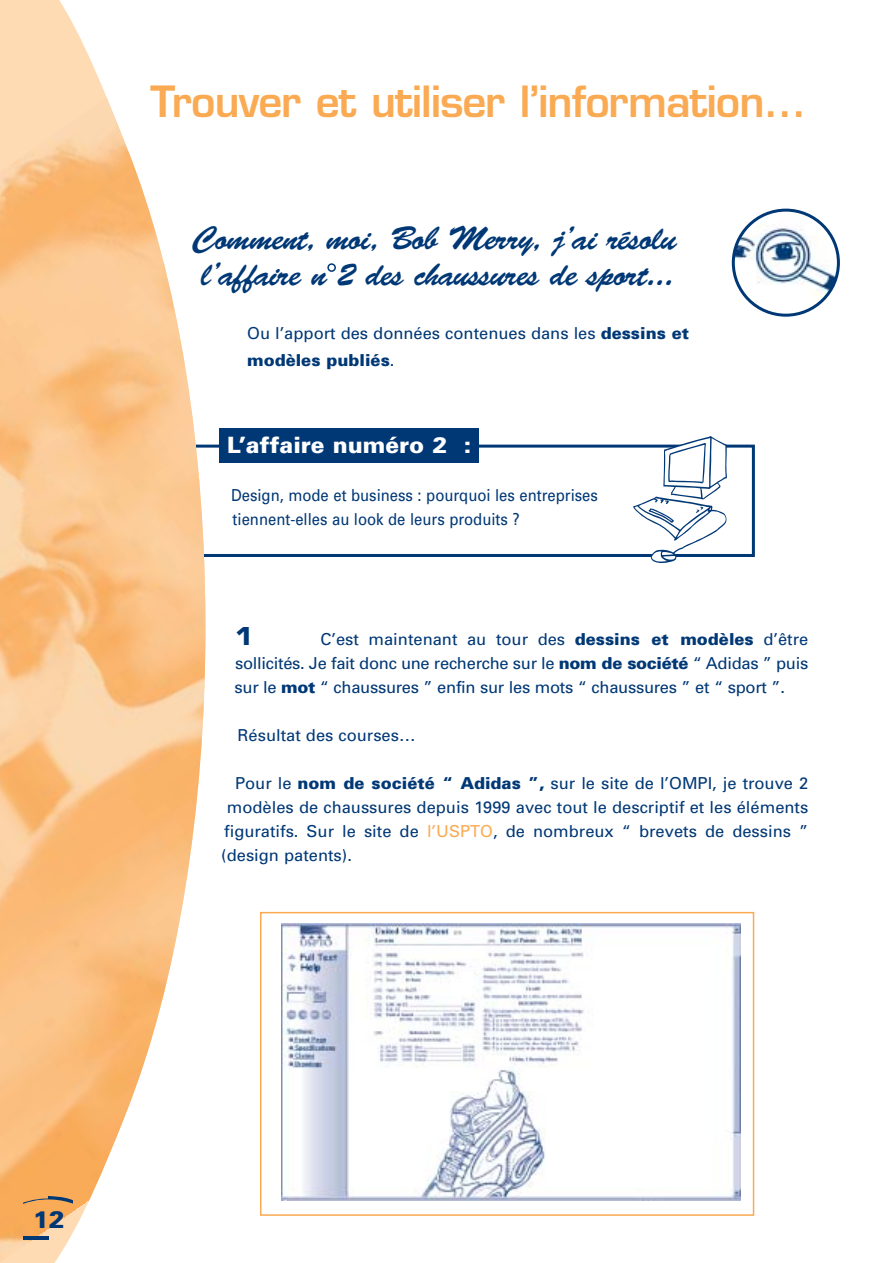
<style>
.page{position:relative;width:893px;height:1263px;background:#fff}
.page>*{position:absolute;margin:0;border:0;box-sizing:border-box;transform-origin:0 0}
.t1{font:600 42px "Eurostile";letter-spacing:-.02em;color:#faaa53}
.t2{font:33px/36px "Brush Script";letter-spacing:-.03em;color:#003876}
.t3{font:900 24px "Univers";color:#003876}
.t4{font:700 24px "Eurostile";color:#003876}
.t5{font:900 22.5px "Univers";color:#fff}
.t6{font:16.5px/24px "Univers";color:#003876}
.t7{font:16.5px/24px "Univers";color:#003876;scale:.9 1}
.s1{font-weight:900}
.s2{color:#faaa53}
</style>
<div class="page">
<svg style="left:206px;top:445px;width:548px;height:112px"></svg>
<div style="left:219px;top:428px;width:259px;height:35px;background:#003876"></div>
<svg style="left:327px;top:263px;width:9px;height:9px"></svg>
<svg style="left:0;top:0;width:65px;height:1263px;background:#fac48b"></svg>
<img style="left:36px;top:10px;width:170px;height:1253px">
<svg style="left:731px;top:209px;width:108px;height:108px"></svg>
<img style="left:281px;top:924px;width:459px;height:276px">
<div style="left:260px;top:912px;width:494px;height:304px;border:2px solid #faaa53"></div>
<svg style="left:58px;top:1241px;width:19px;height:7px"></svg>
<hr style="left:23px;top:1236px;width:25px;height:4px;background:#003876">
<svg style="left:23px;top:1194px;width:50px;height:10px"></svg>
<svg style="left:632px;top:436px;width:95px;height:128px"></svg>
<h1 class="t1" style="left:151px;top:85px;width:656px">Trouver et utiliser l’information…</h1>
<h2 class="t2" style="left:193px;top:224px;width:485px">Comment, moi, Bob Merry, j’ai résolu l’affaire n 2 des chaussures de sport...</h2>
<p class="t6" style="left:247px;top:321px;width:443px;line-height:27px">Ou l’apport des données contenues dans les <span class="s1">dessins et modèles publiés</span>.</p>
<h3 class="t5" style="left:227px;top:436px;width:246px">L’affaire numéro 2 :</h3>
<p class="t7" style="left:231px;top:484px;width:409px">Design, mode et business : pourquoi les entreprises tiennent-elles au look de leurs produits ?</p>
<h3 class="t4" style="left:235px;top:627px;width:19px">1</h3>
<p class="t6" style="left:234px;top:628px;width:575px;text-align:justify;text-indent:86px">C’est maintenant au tour des <span class="s1">dessins et modèles</span> d’être sollicités. Je fait donc une recherche sur le <span class="s1">nom de société</span> “ Adidas ” puis sur le <span class="s1">mot</span> “ chaussures ” enfin sur les mots “ chaussures ” et “ sport ”.</p>
<p class="t6" style="left:237px;top:724px;width:179px">Résultat des courses…</p>
<p class="t6" style="left:235px;top:772px;width:574px">Pour le <span class="s1">nom de société “ Adidas ”,</span> sur le site de l’OMPI, je trouve 2</p>
<p class="t6" style="left:227px;top:796px;width:583px">modèles de chaussures depuis 1999 avec tout le descriptif et les éléments</p>
<p class="t6" style="left:224px;top:820px;width:585px">figuratifs. Sur le site de <span class="s2">l’USPTO</span>, de nombreux “ brevets de dessins ”</p>
<p class="t6" style="left:221px;top:844px;width:132px">(design patents).</p>
<h3 class="t3" style="left:33px;top:1211px;width:34px">12</h3>
</div>
